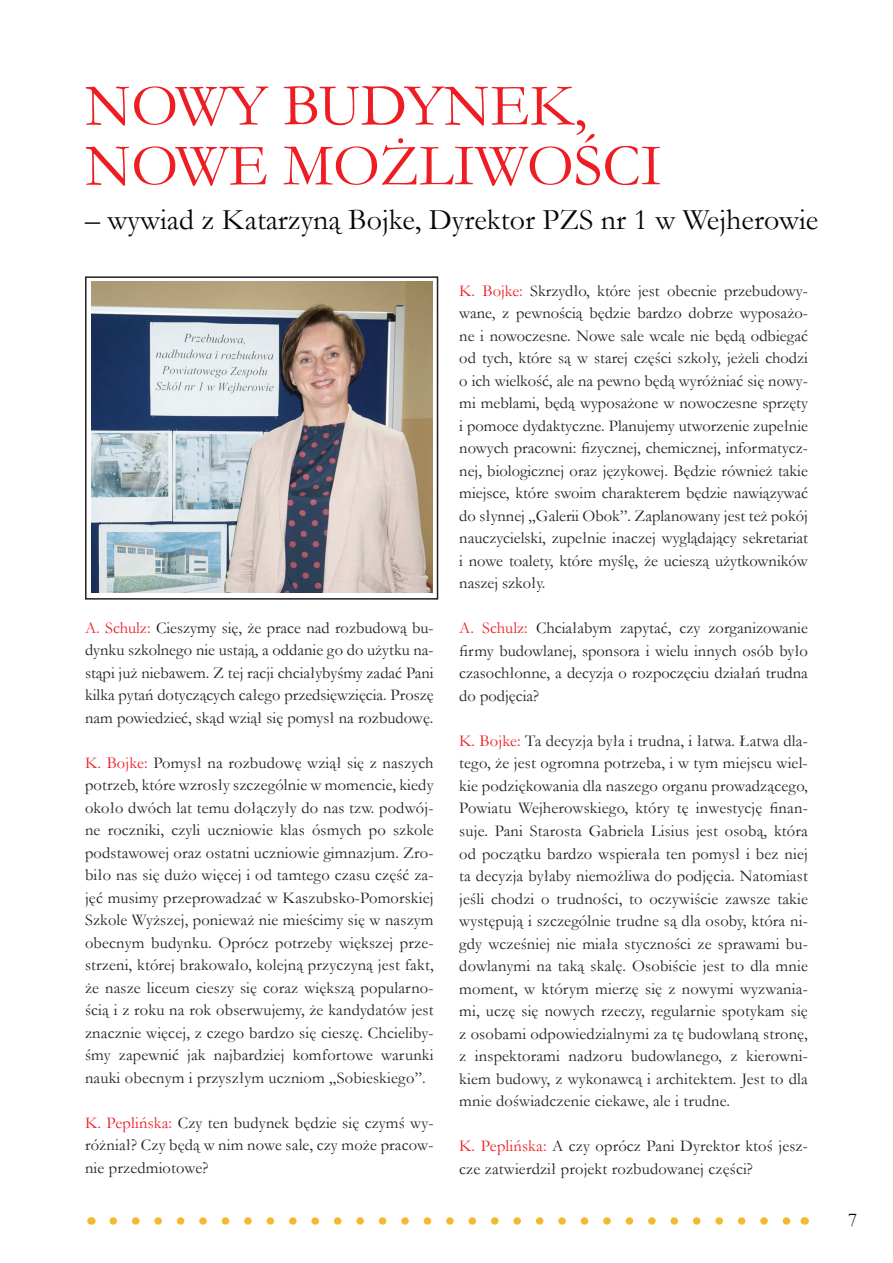
<style>
.page{position:relative;width:893px;height:1263px;background:#fff}
.page>*{position:absolute;margin:0;border:0;box-sizing:border-box;transform-origin:0 0}
.t1{font:60px "Garamond";color:#ee1d23}
.t2{font:30px "Garamond";color:#060604}
.t3{font:19.5px "Garamond";color:#040503}
.t4{font:16.5px/22.5px "Garamond";letter-spacing:.01em;color:#231f20;text-align:justify}
.s1{color:#ee1d23}
</style>
<div class="page">
<div style="left:85px;top:276px;width:353px;height:324px;border:2px solid #231f20"></div>
<svg style="left:113px;top:1217px;width:678px;height:8px"></svg>
<img style="left:92px;top:282px;width:341px;height:310px">
<h1 class="t1" style="left:85px;top:65px;width:404px">Nowy budynek</h1>
<h1 class="t1" style="left:574px;top:65px;width:15px">,</h1>
<h1 class="t1" style="left:85px;top:125px;width:241px">nowe możliwo</h1>
<h1 class="t1" style="left:574px;top:125px;width:58px">ści</h1>
<h2 class="t2" style="left:85px;top:200px;width:735px">– wywiad z Katarzyną Bojke, Dyrektor PZS nr 1 w Wejherowie</h2>
<p class="t4" style="left:85px;top:616px;width:350px"><span class="s1">A. Schulz:</span> Cieszymy się, że prace nad rozbudową bu&shy;dynku szkolnego nie ustają, a oddanie go do użytku na&shy;stąpi już niebawem. Z tej racji chciałybyśmy zadać Pani kilka pytań dotyczących całego przedsięwzięcia. Proszę nam powiedzieć, skąd wziął się pomysł na rozbudowę.</p>
<p class="t4" style="left:85px;top:751px;width:350px"><span class="s1">K. Bojke:</span> Pomysł na rozbudowę wziął się z naszych potrzeb, które wzrosły szczególnie w momencie, kiedy około dwóch lat temu dołączyły do nas tzw. podwój&shy;ne roczniki, czyli uczniowie klas ósmych po szkole podstawowej oraz ostatni uczniowie gimnazjum. Zro&shy;biło nas się dużo więcej i od tamtego czasu część za&shy;jęć musimy przeprowadzać w Kaszubsko-Pomorskiej Szkole Wyższej, ponieważ nie mieścimy się w naszym obecnym budynku. Oprócz potrzeby większej prze&shy;strzeni, której brakowało, kolejną przyczyną jest fakt, że nasze liceum cieszy się coraz większą popularno&shy;ścią i z roku na rok obserwujemy, że kandydatów jest znacznie więcej, z czego bardzo się cieszę. Chcieliby&shy;śmy zapewnić jak najbardziej komfortowe warunki nauki obecnym i przyszłym uczniom „Sobieskiego”.</p>
<p class="t4" style="left:85px;top:1111px;width:350px"><span class="s1">K. Peplińska:</span> Czy ten budynek będzie się czymś wy&shy;różniał? Czy będą w nim nowe sale, czy może pracow&shy;nie przedmiotowe?</p>
<p class="t4" style="left:459px;top:279px;width:350px"><span class="s1">K. Bojke:</span> Skrzydło, które jest obecnie przebudowy&shy;wane, z pewnością będzie bardzo dobrze wyposażo&shy;ne i nowoczesne. Nowe sale wcale nie będą odbiegać od tych, które są w starej części szkoły, jeżeli chodzi o ich wielkość, ale na pewno będą wyróżniać się nowy&shy;mi meblami, będą wyposażone w nowoczesne sprzęty i pomoce dydaktyczne. Planujemy utworzenie zupełnie nowych pracowni: fizycznej, chemicznej, informatycz&shy;nej, biologicznej oraz językowej. Będzie również takie miejsce, które swoim charakterem będzie nawiązywać do słynnej „Galerii Obok”. Zaplanowany jest też pokój nauczycielski, zupełnie inaczej wyglądający sekretariat i nowe toalety, które myślę, że ucieszą użytkowników naszej szkoły.</p>
<p class="t4" style="left:459px;top:616px;width:350px"><span class="s1">A. Schulz:</span> Chciałabym zapytać, czy zorganizowanie firmy budowlanej, sponsora i wielu innych osób było czasochłonne, a decyzja o rozpoczęciu działań trudna do podjęcia?</p>
<p class="t4" style="left:459px;top:729px;width:350px"><span class="s1">K. Bojke:</span> Ta decyzja była i trudna, i łatwa. Łatwa dla&shy;tego, że jest ogromna potrzeba, i w tym miejscu wiel&shy;kie podziękowania dla naszego organu prowadzącego, Powiatu Wejherowskiego, który tę inwestycję finan&shy;suje. Pani Starosta Gabriela Lisius jest osobą, która od początku bardzo wspierała ten pomysł i bez niej ta decyzja byłaby niemożliwa do podjęcia. Natomiast jeśli chodzi o trudności, to oczywiście zawsze takie występują i szczególnie trudne są dla osoby, która ni&shy;gdy wcześniej nie miała styczności ze sprawami bu&shy;dowlanymi na taką skalę. Osobiście jest to dla mnie moment, w którym mierzę się z nowymi wyzwania&shy;mi, uczę się nowych rzeczy, regularnie spotykam się z osobami odpowiedzialnymi za tę budowlaną stronę, z inspektorami nadzoru budowlanego, z kierowni&shy;kiem budowy, z wykonawcą i architektem. Jest to dla mnie doświadczenie ciekawe, ale i trudne.</p>
<p class="t4" style="left:459px;top:1134px;width:350px"><span class="s1">K. Peplińska:</span> A czy oprócz Pani Dyrektor ktoś jesz&shy;cze zatwierdził projekt rozbudowanej części?</p>
<p class="t3" style="left:848px;top:1206px;width:11px">7</p>
</div>
